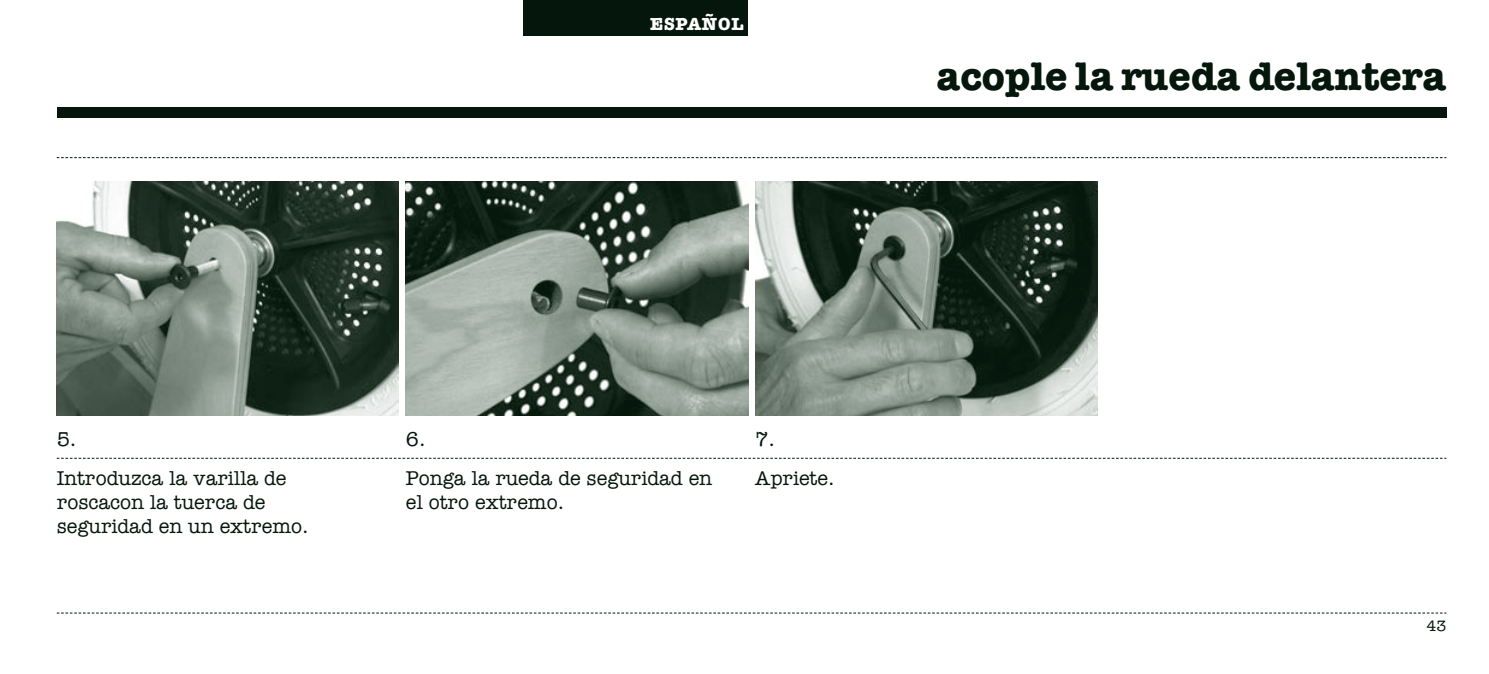
<style>
.page{position:relative;width:1489px;height:674px;background:#fff}
.page>*{position:absolute;margin:0;border:0;box-sizing:border-box;transform-origin:0 0}
.t1{font:700 40px "American Typewriter";color:#05170c}
.t2{font:500 20px/24px "American Typewriter";color:#05170c}
.t3{font:700 17.5px "American Typewriter";letter-spacing:.04em;color:#fff}
.t4{font:500 15px "American Typewriter";color:#05170c}
</style>
<div class="page">
<svg style="left:57px;top:157px;width:1389px;height:1px"></svg>
<svg style="left:57px;top:612px;width:1389px;height:1px"></svg>
<div style="left:57px;top:107px;width:1389px;height:11px;background:#05170c"></div>
<svg style="left:57px;top:457px;width:1389px;height:1px"></svg>
<div style="left:522px;top:0;width:225px;height:35px;background:#05170c"></div>
<img style="left:57px;top:182px;width:342px;height:233px">
<img style="left:755px;top:182px;width:342px;height:233px">
<img style="left:406px;top:182px;width:342px;height:233px">
<p class="t3" style="left:650px;top:13px;width:95px">Español</p>
<h1 class="t1" style="left:936px;top:51px;width:511px">acople la rueda delantera</h1>
<p class="t2" style="left:57px;top:426px;width:21px">5.</p>
<p class="t2" style="left:406px;top:426px;width:21px">6.</p>
<p class="t2" style="left:755px;top:426px;width:21px">7.</p>
<p class="t2" style="left:406px;top:465px;width:308px">Ponga la rueda de seguridad en el otro extremo.</p>
<p class="t2" style="left:755px;top:465px;width:81px">Apriete.</p>
<p class="t2" style="left:57px;top:465px;width:254px">Introduzca la varilla de roscacon la tuerca de seguridad en un extremo.</p>
<p class="t4" style="left:1426px;top:617px;width:21px">43</p>
</div>
